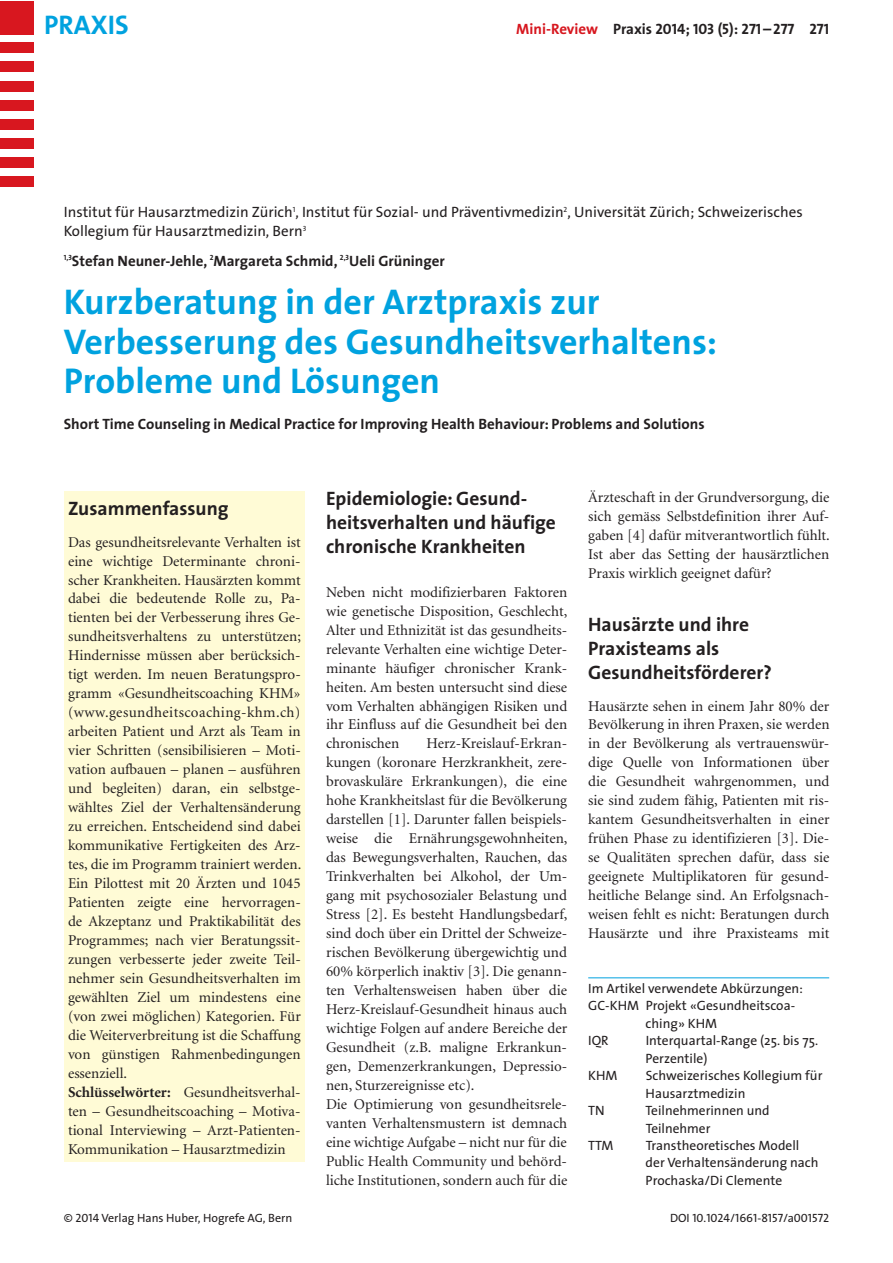
<style>
.page{position:relative;width:893px;height:1263px;background:#fff}
.page>*{position:absolute;margin:0;border:0;box-sizing:border-box;transform-origin:0 0}
.t1{font:700 36px/39.5px "The Sans";color:#00a2df}
.t2{font:700 27px "The Sans B W7";color:#00a2df}
.t3{font:700 19.5px/24px "The Sans";color:#231f20}
.t4{font:15px/19px "Minion";color:#231f20;text-align:justify}
.t5{font:15px/19px "The Sans B W5 Plain";color:#231f20}
.t6{font:700 15px "The Sans";color:#231f20}
.t7{font:15px "The Sans Bold Caps";color:#231f20}
.t8{font:13.5px/17.4px "The Sans";color:#231f20}
.t9{font:12px "The Sans B W5 Plain";color:#231f20}
.t10{font:12px "The Sans Caps";color:#231f20}
.s1{font-family:"The Sans B W7";font-weight:700;color:#d7171f}
.s2{font-family:"The Sans B W7";font-weight:700}
.s3{font-weight:700}
.s4{font-family:"The Sans Caps"}
.s5{font-family:"The Sans"}
</style>
<div class="page">
<div style="left:0;top:1px;width:34px;height:33px;background:#d8171f"></div>
<div style="left:0;top:43px;width:34px;height:10px;background:#d8171f"></div>
<div style="left:0;top:62px;width:34px;height:10px;background:#d8171f"></div>
<div style="left:0;top:81px;width:34px;height:10px;background:#d8171f"></div>
<div style="left:0;top:100px;width:34px;height:11px;background:#d8171f"></div>
<div style="left:0;top:119px;width:34px;height:11px;background:#d8171f"></div>
<div style="left:0;top:138px;width:34px;height:11px;background:#d8171f"></div>
<div style="left:0;top:157px;width:34px;height:11px;background:#d8171f"></div>
<div style="left:0;top:176px;width:34px;height:11px;background:#d8171f"></div>
<hr style="left:588px;top:977px;width:241px;height:1px;background:#00a2df">
<div style="left:64px;top:492px;width:241px;height:670px;background:#fffbd6"></div>
<h2 class="t2" style="left:44px;top:8px;width:86px">PRAXIS</h2>
<p class="t7" style="left:516px;top:17px;width:314px"><span class="s1">Mini-Review</span> <span class="s2">Praxis</span> 2014<span class="s2">;</span> 103 (5)<span class="s2">:</span> 271 <span class="s2">–</span> 277 271</p>
<p class="t5" style="left:64px;top:203px;width:740px">Institut für Hausarztmedizin Zürich<sup>1</sup>, Institut für Sozial- und Präventivmedizin<sup>2</sup>, Universität Zürich; Schweizerisches<br>Kollegium für Hausarztmedizin, Bern<sup>3</sup></p>
<p class="t6" style="left:64px;top:248px;width:382px"><sup>1</sup><sup>,</sup><sup>3</sup>Stefan Neuner-Jehle, <sup>2</sup>Margareta Schmid, <sup>2</sup><sup>,</sup><sup>3</sup>Ueli Grüninger</p>
<h1 class="t1" style="left:64px;top:282px;width:655px">Kurzberatung in der Arztpraxis zur<br>Verbesserung des Gesundheitsverhaltens:<br>Probleme und Lösungen</h1>
<p class="t6" style="left:64px;top:411px;width:642px">Short Time Counseling in Medical Practice for Improving Health Behaviour: Problems and Solutions</p>
<h3 class="t3" style="left:68px;top:496px;width:162px">Zusammenfassung</h3>
<p class="t4" style="left:68px;top:533px;width:235px;text-align:left">Das gesundheitsrelevante Verhalten ist eine wichtige Determinante chroni&shy;scher Krankheiten. Hausärzten kommt dabei die bedeutende Rolle zu, Pa&shy;tienten bei der Verbesserung ihres Ge&shy;sundheitsverhaltens zu unterstützen; Hindernisse müssen aber berücksich&shy;tigt werden. Im neuen Beratungspro&shy;gramm «Gesundheitscoaching KHM» (www.gesundheitscoaching-khm.ch) arbeiten Patient und Arzt als Team in vier Schritten (sensibilisieren – Moti&shy;vation aufbauen – planen – ausführen und begleiten) daran, ein selbstge&shy;wähltes Ziel der Verhaltensänderung zu erreichen. Entscheidend sind dabei kommunikative Fertigkeiten des Arz&shy;tes, die im Programm trainiert werden.<br>Ein Pilottest mit 20 Ärzten und 1045<br>Patienten zeigte eine hervorragen&shy;de Akzeptanz und Praktikabilität des Programmes; nach vier Beratungssit&shy;zungen verbesserte jeder zweite Teil&shy;nehmer sein Gesundheitsverhalten im gewählten Ziel um mindestens eine (von zwei möglichen) Kategorien. Für die Weiterverbreitung ist die Schaffung von günstigen Rahmenbedingungen essenziell.<br><span class="s3">Schlüsselwörter:</span> Gesundheitsverhal&shy;ten – Gesundheitscoaching – Motiva&shy;tional Interviewing – Arzt-Patienten-Kommunikation – Hausarztmedizin</p>
<h3 class="t3" style="left:326px;top:486px;width:231px">Epidemiologie: Gesund&shy;heitsverhalten und häufige chronische Krankheiten</h3>
<p class="t4" style="left:326px;top:583px;width:243px">Neben nicht modifizierbaren Faktoren wie genetische Disposition, Geschlecht, Alter und Ethnizität ist das gesundheits&shy;relevante Verhalten eine wichtige Deter&shy;minante häufiger chronischer Krank&shy;heiten. Am besten untersucht sind diese vom Verhalten abhängigen Risiken und ihr Einfluss auf die Gesundheit bei den chronischen</p>
<p class="t4" style="left:326px;top:735px;width:243px;text-align:left;text-indent:101px">Herz-Kreislauf-Erkran&shy;kungen (koronare Herzkrankheit, zere&shy;brovaskuläre Erkrankungen), die eine hohe Krankheitslast für die Bevölkerung darstellen [1]. Darunter fallen beispiels&shy;weise die Ernährungsgewohnheiten, das Bewegungsverhalten, Rauchen, das Trinkverhalten bei Alkohol, der Um&shy;gang mit psychosozialer Belastung und Stress [2]. Es besteht Handlungsbedarf, sind doch über ein Drittel der Schweize&shy;rischen Bevölkerung übergewichtig und 60% körperlich inaktiv [3]. Die genann&shy;ten Verhaltensweisen haben über die Herz-Kreislauf-Gesundheit hinaus auch wichtige Folgen auf andere Bereiche der Gesundheit (z.B. maligne Erkrankun&shy;gen, Demenzerkrankungen, Depressio&shy;nen, Sturzereignisse etc).<br>Die Optimierung von gesundheitsrele&shy;vanten Verhaltensmustern ist demnach eine wichtige Aufgabe – nicht nur für die Public Health Community und behörd&shy;liche Institutionen, sondern auch für die</p>
<p class="t4" style="left:588px;top:488px;width:243px">Ärzteschaft in der Grundversorgung, die sich gemäss Selbstdefinition ihrer Auf&shy;gaben [4] dafür mitverantwortlich fühlt.<br>Ist aber das Setting der hausärztlichen Praxis wirklich geeignet dafür?</p>
<h3 class="t3" style="left:588px;top:612px;width:185px">Hausärzte und ihre<br>Praxis teams als<br>Gesundheits förderer?</h3>
<p class="t4" style="left:588px;top:697px;width:243px">Hausärzte sehen in einem Jahr 80% der Bevölkerung in ihren Praxen, sie werden in der Bevölkerung als vertrauenswür&shy;dige Quelle von Informationen über die Gesundheit wahrgenommen, und sie sind zudem fähig, Patienten mit ris&shy;kantem Gesundheitsverhalten in einer frühen Phase zu identifizieren [3]. Die&shy;se Qualitäten sprechen dafür, dass sie geeignete Multiplikatoren für gesund&shy;heitliche Belange sind. An Erfolgsnach&shy;weisen fehlt es nicht: Beratungen durch Hausärzte und ihre Praxisteams mit</p>
<p class="t8" style="left:588px;top:979px;width:216px">Im Artikel verwendete Abkürzungen:</p>
<p class="t8" style="left:588px;top:996px;width:208px">GC- KHM Projekt «Gesundheitscoa-</p>
<p class="t8" style="left:646px;top:1014px;width:73px">ching» KHM</p>
<p class="t8" style="left:588px;top:1031px;width:22px">IQR</p>
<p class="t8" style="left:646px;top:1031px;width:174px">Interquartal-Range (25. bis 75.<br>Perzentile)</p>
<p class="t8" style="left:588px;top:1066px;width:31px">KHM</p>
<p class="t8" style="left:646px;top:1066px;width:178px">Schweizerisches Kollegium für<br>Hausarztmedizin</p>
<p class="t8" style="left:588px;top:1101px;width:18px">TN</p>
<p class="t8" style="left:646px;top:1101px;width:125px">Teilnehmerinnen und<br>Teilnehmer</p>
<p class="t8" style="left:588px;top:1136px;width:27px">TTM</p>
<p class="t8" style="left:646px;top:1136px;width:174px">Transtheoretisches Modell der Verhaltensänderung nach<br>Prochaska/Di Clemente</p>
<p class="t9" style="left:64px;top:1210px;width:230px"><span class="s4">© 2014</span> Verlag Hans Huber, Hogrefe AG, Bern</p>
<p class="t10" style="left:670px;top:1208px;width:161px"><span class="s5">DOI</span> 10<span class="s5">.</span>1024<span class="s5">/</span>1661<span class="s5">-</span>8157<span class="s5">/a</span>001572</p>
</div>
